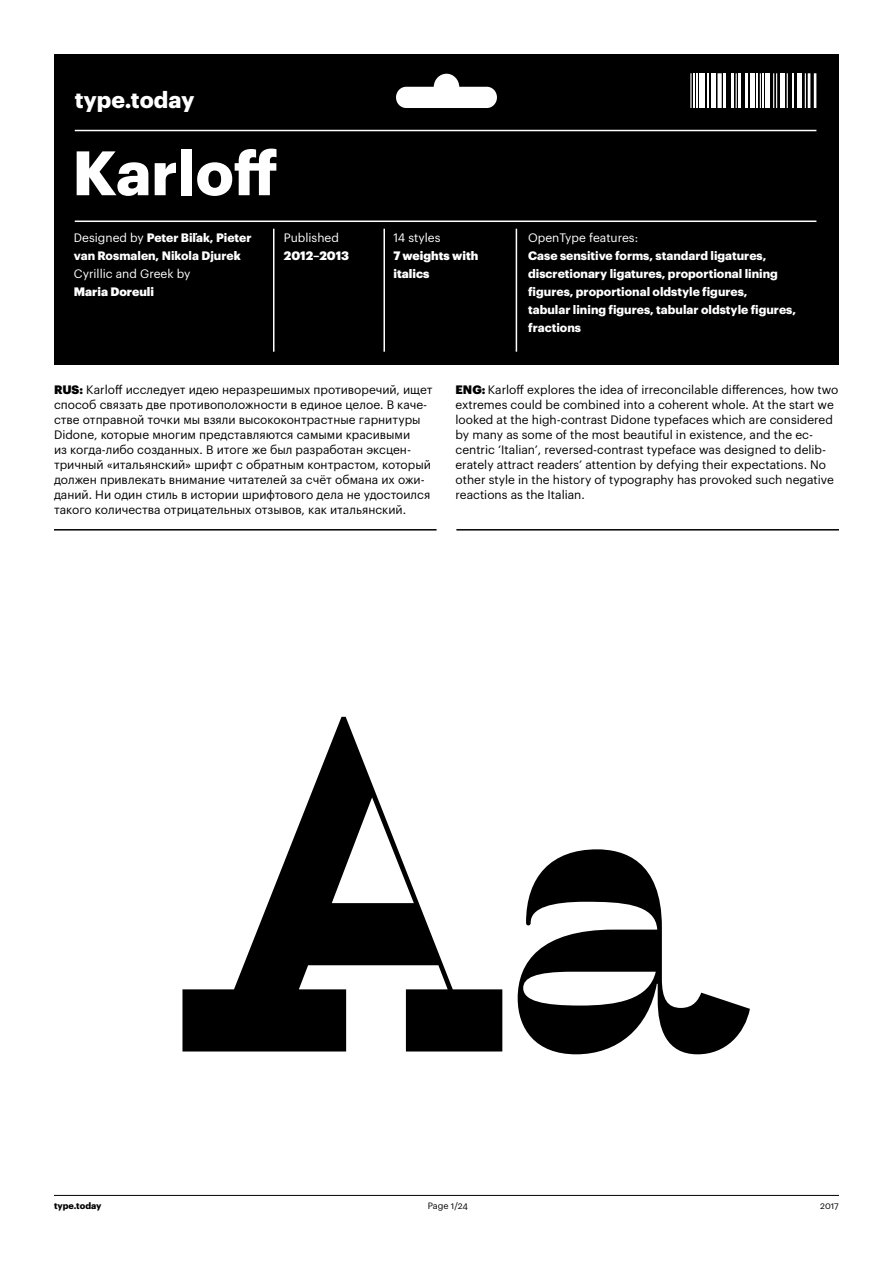
<style>
.page{position:relative;width:893px;height:1263px;background:#fff}
.page>*{position:absolute;margin:0;border:0;box-sizing:border-box;transform-origin:0 0}
.t1{font:463.5px "Karloff Negative Pro Bld";color:#000}
.t2{font:700 61.35px "Graphik LC";color:#fff}
.t3{font:700 22.65px "Graphik LC";color:#fff}
.t4{font:12px/15px "Graphik LC";color:#000}
.t5{font:700 12px/18px "Graphik LC";color:#fff}
.t6{font:900 12px/18px "Graphik LC";color:#fff}
.t7{font:12px "Graphik LC";color:#fff}
.t8{font:9px "Graphik LC";color:#000}
.t9{font:700 9px "Graphik LC";color:#000}
.s1{font-weight:400}
.s2{font-weight:900}
</style>
<div class="page">
<hr style="left:54px;top:1195px;width:785px;height:1px;background:#000">
<hr style="left:456px;top:529px;width:383px;height:1px;background:#000">
<hr style="left:54px;top:529px;width:383px;height:1px;background:#000">
<div style="left:54px;top:54px;width:785px;height:310px;background:#000"></div>
<hr style="left:75px;top:130px;width:741px;height:1px;background:#fff">
<hr style="left:75px;top:221px;width:741px;height:1px;background:#fff">
<svg style="left:396px;top:74px;width:101px;height:34px"></svg>
<hr style="left:690px;top:73px;width:1px;height:35px;background:#fff">
<hr style="left:693px;top:73px;width:2px;height:35px;background:#fff">
<hr style="left:696px;top:73px;width:2px;height:35px;background:#fff">
<div style="left:699px;top:73px;width:6px;height:35px;background:#fff"></div>
<hr style="left:707px;top:73px;width:1px;height:35px;background:#fff">
<div style="left:711px;top:73px;width:5px;height:35px;background:#fff"></div>
<div style="left:717px;top:73px;width:5px;height:35px;background:#fff"></div>
<hr style="left:724px;top:73px;width:2px;height:35px;background:#fff">
<hr style="left:731px;top:73px;width:3px;height:35px;background:#fff">
<hr style="left:736px;top:73px;width:1px;height:35px;background:#fff">
<hr style="left:739px;top:73px;width:2px;height:35px;background:#fff">
<hr style="left:745px;top:73px;width:2px;height:35px;background:#fff">
<hr style="left:751px;top:73px;width:4px;height:35px;background:#fff">
<hr style="left:757px;top:73px;width:1px;height:35px;background:#fff">
<hr style="left:760px;top:73px;width:1px;height:35px;background:#fff">
<hr style="left:762px;top:73px;width:2px;height:35px;background:#fff">
<hr style="left:766px;top:73px;width:4px;height:35px;background:#fff">
<hr style="left:773px;top:73px;width:1px;height:35px;background:#fff">
<hr style="left:776px;top:73px;width:1px;height:35px;background:#fff">
<hr style="left:781px;top:73px;width:4px;height:35px;background:#fff">
<hr style="left:787px;top:73px;width:1px;height:35px;background:#fff">
<hr style="left:793px;top:73px;width:1px;height:35px;background:#fff">
<hr style="left:797px;top:73px;width:4px;height:35px;background:#fff">
<hr style="left:805px;top:73px;width:1px;height:35px;background:#fff">
<hr style="left:808px;top:73px;width:2px;height:35px;background:#fff">
<hr style="left:814px;top:73px;width:2px;height:35px;background:#fff">
<hr style="left:273px;top:229px;width:1px;height:123px;background:#fff">
<hr style="left:383px;top:229px;width:2px;height:123px;background:#fff">
<hr style="left:516px;top:229px;width:1px;height:123px;background:#fff">
<h3 class="t3" style="left:75px;top:82px;width:121px">type.today</h3>
<h2 class="t2" style="left:72px;top:125px;width:207px">Karloff</h2>
<p class="t5" style="left:74px;top:227px;width:179px"><span class="s1">Designed by</span> Peter Biľak, Pieter van Rosmalen, Nikola Djure<span class="s2">k<br></span><span class="s1">Cyrillic and Greek by</span></p>
<p class="t6" style="left:74px;top:281px;width:82px">Maria Doreuli</p>
<p class="t7" style="left:284px;top:228px;width:57px">Published</p>
<p class="t6" style="left:284px;top:245px;width:67px">2012–2013</p>
<p class="t7" style="left:393px;top:228px;width:49px">14 styles</p>
<p class="t6" style="left:393px;top:245px;width:86px">7 weights with italics</p>
<p class="t7" style="left:528px;top:228px;width:112px">OpenType features:</p>
<p class="t5" style="left:528px;top:245px;width:269px">Case sensitive forms, standard ligatures, discretionary ligatures, proportional lining figures, proportional oldstyle figures,<br>tabular lining figures, tabular oldstyle figures, fractions</p>
<p class="t4" style="left:54px;top:382px;width:380px"><span class="s2">RUS:</span> Karloff исследует идею неразрешимых противоречий, ищет способ связать две противоположности в единое целое. В каче&shy;стве отправной точки мы взяли высококонтрастные гарнитуры Didone, которые многим представляются самыми красивыми<br>из когда-либо созданных. В итоге же был разработан эксцен&shy;тричный «итальянский» шрифт с обратным контрастом, который должен привлекать внимание читателей за счёт обмана их ожи&shy;даний. Ни один стиль в истории шрифтового дела не удостоился такого количества отрицательных отзывов, как итальянский.</p>
<p class="t4" style="left:455px;top:382px;width:384px"><span class="s2">ENG:</span> Karloff explores the idea of irreconcilable differences, how two extremes could be combined into a coherent whole. At the start we looked at the high-contrast Didone typefaces which are considered by many as some of the most beautiful in existence, and the ec&shy;centric ‘Italian’, reversed-contrast typeface was designed to delib&shy;erately attract readers’ attention by defying their expectations. No other style in the history of typography has provoked such negative reactions as the Italian.</p>
<p class="t9" style="left:54px;top:1199px;width:49px">type.today</p>
<h1 class="t1" style="left:183px;top:532px;width:541px">Aa</h1>
<p class="t8" style="left:428px;top:1199px;width:42px">Page 1/24</p>
<p class="t8" style="left:820px;top:1199px;width:20px">2017</p>
</div>
